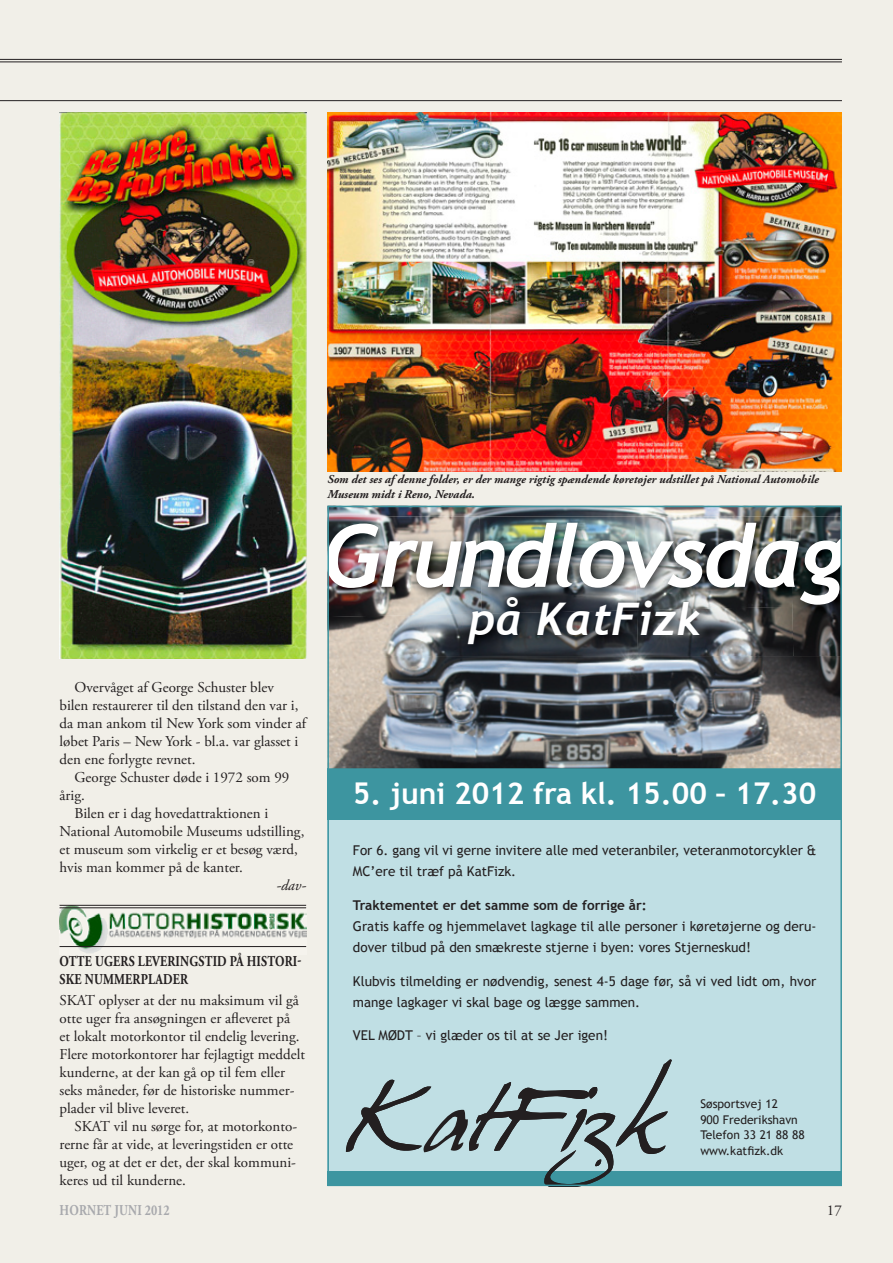
<style>
.page{position:relative;width:893px;height:1263px;background:#f1efe8}
.page>*{position:absolute;margin:0;border:0;box-sizing:border-box;transform-origin:0 0}
.t1{font:italic 700 87px "Trebuchet";letter-spacing:-.04em;color:#fff}
.t2{font:italic 700 45px "Trebuchet";color:#fff}
.t3{font:700 30px "Trebuchet MS";color:#fff}
.t4{font:15px/18px "Adobe Garamond Pro";color:#231f20}
.t5{font:700 15px/18px "Adobe Garamond Pro";letter-spacing:.015em;color:#231f20;scale:.8 1}
.t6{font:700 15px "Adobe Garamond Pro";letter-spacing:.015em;color:#a8a9ad;scale:.8 1}
.t7{font:italic 15px "Adobe Garamond Pro";color:#231f20}
.t8{font:13.5px/21px "Trebuchet MS";color:#231f20}
.t9{font:700 13.5px "Trebuchet MS";color:#231f20}
.t10{font:italic 700 12px/15px "Adobe Garamond Pro";color:#231f20}
.t11{font:12px/15.8px "Trebuchet MS";color:#231f20}
</style>
<div class="page">
<hr style="left:0;top:59px;width:842px;height:1px;background:#231f20">
<hr style="left:0;top:62px;width:842px;height:1px;background:#231f20">
<hr style="left:0;top:100px;width:842px;height:1px;background:#231f20">
<img style="left:327px;top:113px;width:510px;height:358px">
<svg style="left:329px;top:173px;width:5px;height:89px"></svg>
<hr style="left:494px;top:470px;width:30px;height:1px;background:#ff2323">
<hr style="left:841px;top:379px;width:1px;height:93px;background:#a22800">
<img style="left:60px;top:113px;width:246px;height:546px">
<img style="left:60px;top:906px;width:246px;height:47px">
<div style="left:327px;top:795px;width:515px;height:391px;background:#c0dfe4"></div>
<div style="left:327px;top:768px;width:515px;height:51px;background:#3d95a0"></div>
<div style="left:327px;top:1171px;width:515px;height:15px;background:#3d95a0"></div>
<svg style="left:346px;top:1059px;width:326px;height:124px"></svg>
<img style="left:330px;top:509px;width:509px;height:259px">
<img style="left:330px;top:516px;width:149px;height:94px">
<img style="left:479px;top:516px;width:156px;height:94px">
<img style="left:635px;top:516px;width:155px;height:94px">
<img style="left:790px;top:516px;width:49px;height:140px">
<img style="left:330px;top:610px;width:307px;height:46px">
<img style="left:637px;top:607px;width:156px;height:49px">
<div style="left:327px;top:506px;width:515px;height:680px;border:2px solid #3d95a0"></div>
<hr style="left:60px;top:905px;width:246px;height:1px;background:#231f20">
<hr style="left:60px;top:907px;width:246px;height:1px;background:#231f20">
<hr style="left:60px;top:946px;width:246px;height:1px;background:#231f20">
<p class="t10" style="left:327px;top:471px;width:493px">Som det ses af denne folder, er der mange rigtig spændende køretøjer udstillet på National Automobile<br>Museum midt i Reno, Nevada.</p>
<p class="t4" style="left:60px;top:679px;width:248px;text-indent:15px">Overvåget af George Schuster blev bilen restaurerer til den tilstand den var i, da man ankom til New York som vinder af løbet Paris – New York - bl.a. var glasset i den ene forlygte revnet.</p>
<p class="t4" style="left:60px;top:769px;width:231px;text-indent:15px">George Schuster døde i 1972 som 99 årig.</p>
<p class="t4" style="left:60px;top:805px;width:246px;text-indent:15px">Bilen er i dag hovedattraktionen i National Automobile Museums udstilling, et museum som virkelig er et besøg værd, hvis man kommer på de kanter.</p>
<p class="t7" style="left:276px;top:876px;width:31px">-dav-</p>
<p class="t5" style="left:60px;top:952px;width:304px">OTTE UGERS LEVERINGSTID PÅ HISTORI-<br>SKE NUMMERPLADER</p>
<p class="t4" style="left:60px;top:991px;width:247px">SKAT oplyser at der nu maksimum vil gå otte uger fra ansøgningen er afleveret på<br>et lokalt motorkontor til endelig levering.<br>Flere motorkontorer har fejlagtigt meddelt kunderne, at der kan gå op til fem eller seks måneder, før de historiske nummer&shy;plader vil blive leveret.</p>
<p class="t4" style="left:60px;top:1117px;width:239px;text-indent:15px">SKAT vil nu sørge for, at motorkonto&shy;rerne får at vide, at leveringstiden er otte uger, og at det er det, der skal kommuni&shy;keres ud til kunderne.</p>
<h1 class="t1" style="left:323px;top:503px;width:525px">Grundlovsdag</h1>
<h2 class="t2" style="left:469px;top:591px;width:234px">på KatFizk</h2>
<h3 class="t3" style="left:353px;top:775px;width:465px">5. juni 2012 fra kl. 15.00 – 17.30</h3>
<p class="t8" style="left:353px;top:840px;width:465px">For 6. gang vil vi gerne invitere alle med veteranbiler, veteranmotorcykler &amp;<br>MC’ere til træf på KatFizk.</p>
<p class="t9" style="left:353px;top:896px;width:295px">Traktementet er det samme som de forrige år:</p>
<p class="t8" style="left:353px;top:916px;width:465px">Gratis kaffe og hjemmelavet lagkage til alle personer i køretøjerne og deru&shy;dover tilbud på den smækreste stjerne i byen: vores Stjerneskud!</p>
<p class="t8" style="left:353px;top:970px;width:465px">Klubvis tilmelding er nødvendig, senest 4-5 dage før, så vi ved lidt om, hvor mange lagkager vi skal bage og lægge sammen.</p>
<p class="t8" style="left:353px;top:1025px;width:257px">VEL MØDT – vi glæder os til at se Jer igen!</p>
<p class="t11" style="left:700px;top:1096px;width:106px">Søsportsvej 12<br>900 Frederikshavn<br>Telefon 33 21 88 88 www.katfizk.dk</p>
<p class="t6" style="left:60px;top:1202px;width:24px">HORNET</p>
<p class="t6" style="left:114px;top:1202px;width:71px">JUNI 2012</p>
<p class="t4" style="left:827px;top:1202px;width:16px">17</p>
</div>
